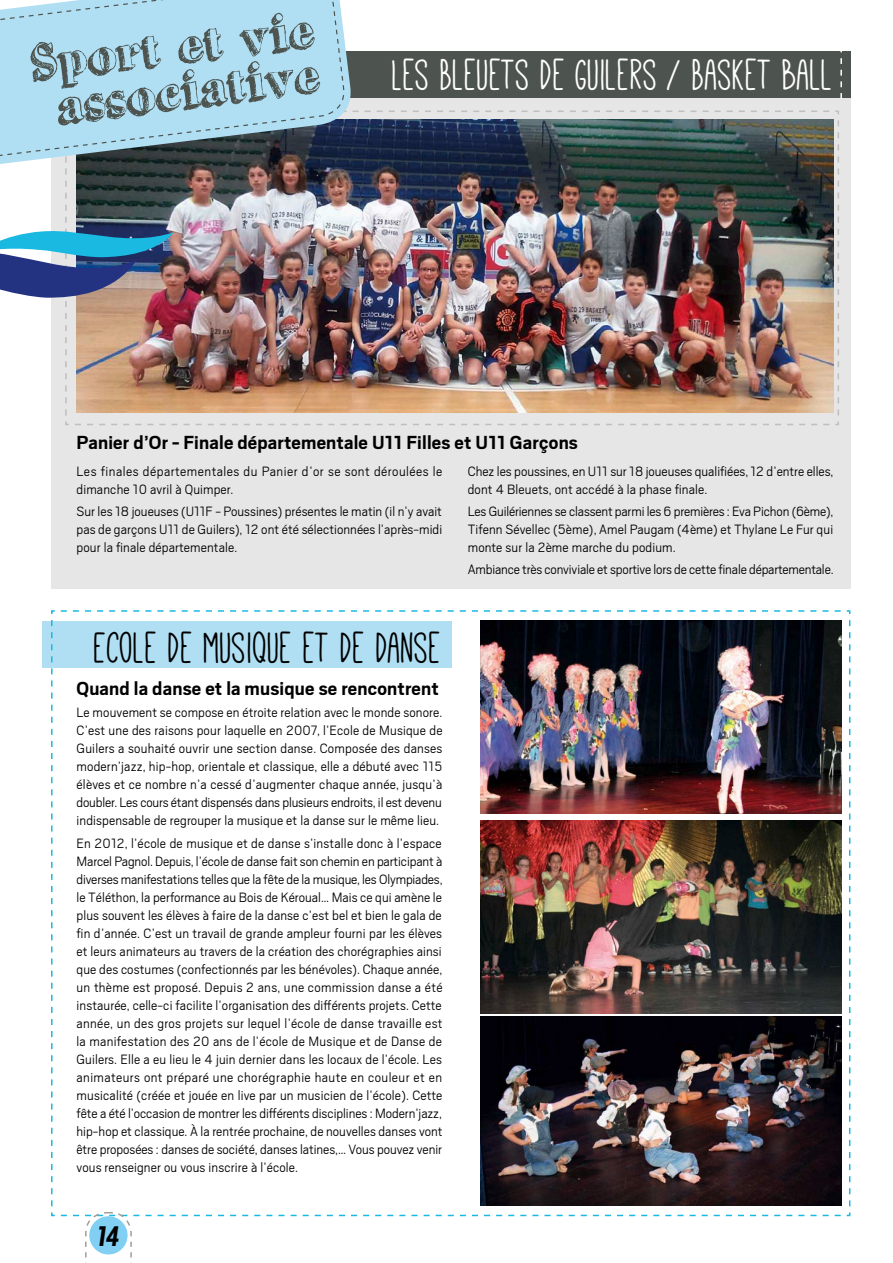
<style>
.page{position:relative;width:893px;height:1263px;background:#fff}
.page>*{position:absolute;margin:0;border:0;box-sizing:border-box;transform-origin:0 0}
.t1{font:49.5px/45px "Grutch Shaded";color:#4d544f;text-align:center}
.t2{font:48px "Mathlete Bulky";letter-spacing:.015em;color:#fff}
.t3{font:48px "Mathlete Bulky";letter-spacing:.015em;color:#000}
.t4{font:italic 700 31.5px "Scout Cond";color:#000}
.t5{font:700 21px "Scout";letter-spacing:.01em;color:#000}
.t6{font:300 15px/18px "Scout";letter-spacing:.01em;color:#000;text-align:justify}
.t7{font:300 15px/18px "Scout";letter-spacing:.035em;color:#000}
.t8{font:300 15px "Scout";letter-spacing:-.01em;color:#000}
</style>
<div class="page">
<div style="left:51px;top:71px;width:799px;height:518px;background:#e6e6e6"></div>
<svg style="left:65px;top:110px;width:774px;height:316px"></svg>
<div style="left:281px;top:51px;width:569px;height:47px;background:#4d544f"></div>
<div style="left:0;top:0;width:345px;height:91px;background:#b0def2"></div>
<img style="left:0;top:91px;width:829px;height:327px">
<svg style="left:840px;top:51px;width:2px;height:48px"></svg>
<img style="left:51px;top:610px;width:799px;height:653px">
<div style="left:89px;top:1216px;width:39px;height:38px;background:#82cff4;border-radius:50%"></div>
<h1 class="t1" style="left:28px;top:41px;width:286px;rotate:-7deg">Sport et vie associative</h1>
<h2 class="t2" style="left:392px;top:52px;width:441px">LES BLEUETS DE GUILERS / BASKET BALL</h2>
<h3 class="t5" style="left:77px;top:429px;width:503px">Panier d’Or - Finale départementale U11 Filles et U11 Garçons</h3>
<p class="t7" style="left:77px;top:461px;width:367px">Les finales départementales du Panier d’or se sont déroulées le dimanche 10 avril à Quimper.</p>
<p class="t6" style="left:77px;top:501px;width:367px">Sur les 18 joueuses (U11F - Poussines) présentes le matin (il n’y avait pas de garçons U11 de Guilers), 12 ont été sélectionnées l’après-midi pour la finale départementale.</p>
<p class="t6" style="left:468px;top:461px;width:367px">Chez les poussines, en U11 sur 18 joueuses qualifiées, 12 d’entre elles, dont 4 Bleuets, ont accédé à la phase finale.</p>
<p class="t6" style="left:468px;top:501px;width:367px">Les Guilériennes se classent parmi les 6 premières : Eva Pichon (6ème), Tifenn Sévellec (5ème), Amel Paugam (4ème) et Thylane Le Fur qui monte sur la 2ème marche du podium.</p>
<p class="t8" style="left:468px;top:560px;width:367px">Ambiance très conviviale et sportive lors de cette finale départementale.</p>
<h2 class="t3" style="left:94px;top:625px;width:348px">ECOLE DE MUSIQUE ET DE DANSE</h2>
<h3 class="t5" style="left:77px;top:675px;width:364px">Quand la danse et la musique se rencontrent</h3>
<p class="t6" style="left:77px;top:703px;width:367px">Le mouvement se compose en étroite relation avec le monde sonore.<br>C’est une des raisons pour laquelle en 2007, l’Ecole de Musique de Guilers a souhaité ouvrir une section danse. Composée des danses modern’jazz, hip-hop, orientale et classique, elle a débuté avec 115 élèves et ce nombre n’a cessé d’augmenter chaque année, jusqu’à doubler. Les cours étant dispensés dans plusieurs endroits, il est devenu indispensable de regrouper la musique et la danse sur le même lieu.</p>
<p class="t6" style="left:77px;top:833px;width:368px">En 2012, l’école de musique et de danse s’installe donc à l’espace Marcel Pagnol. Depuis, l’école de danse fait son chemin en participant à diverses manifestations telles que la fête de la musique, les Olympiades, le Téléthon, la performance au Bois de Kéroual… Mais ce qui amène le plus souvent les élèves à faire de la danse c’est bel et bien le gala de fin d’année. C’est un travail de grande ampleur fourni par les élèves et leurs animateurs au travers de la création des chorégraphies ainsi que des costumes (confectionnés par les bénévoles). Chaque année, un thème est proposé. Depuis 2 ans, une commission danse a été instaurée, celle-ci facilite l’organisation des différents projets. Cette année, un des gros projets sur lequel l’école de danse travaille est la manifestation des 20 ans de l’école de Musique et de Danse de Guilers. Elle a eu lieu le 4 juin dernier dans les locaux de l’école. Les animateurs ont préparé une chorégraphie haute en couleur et en musicalité (créée et jouée en live par un musicien de l’école). Cette fête a été l’occasion de montrer les différents disciplines : Modern’jazz, hip-hop et classique. À la rentrée prochaine, de nouvelles danses vont être proposées : danses de société, danses latines,… Vous pouvez venir vous renseigner ou vous inscrire à l’école.</p>
<h3 class="t4" style="left:98px;top:1215px;width:23px">14</h3>
</div>
